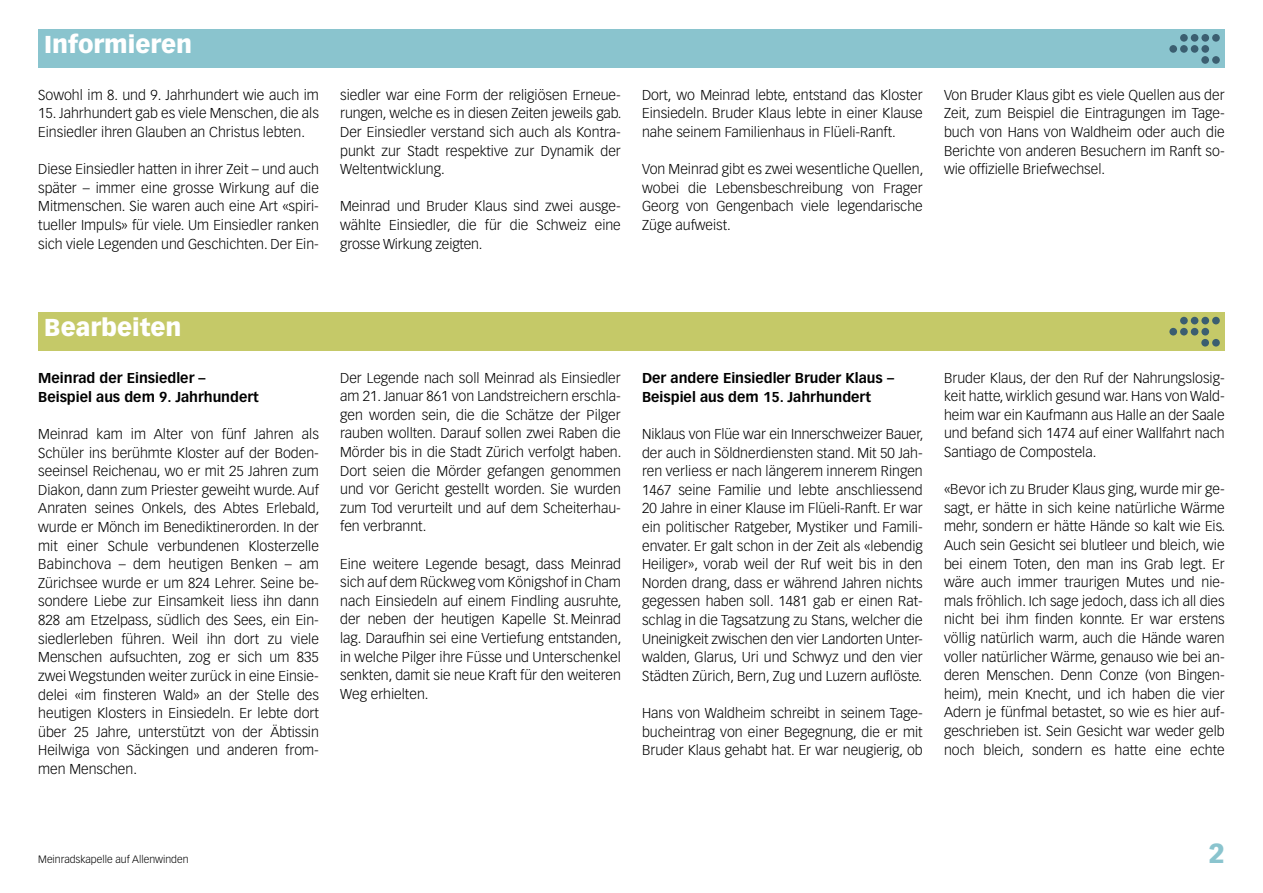
<style>
.page{position:relative;width:1263px;height:893px;background:#fff}
.page>*{position:absolute;margin:0;border:0;box-sizing:border-box;transform-origin:0 0}
.t1{font:900 27px "Vectora LH";color:#8ac4ce}
.t2{font:900 24px "Vectora LH";color:#fff}
.t3{font:300 14.1px/18.6px "Vectora LH";color:#000;text-align:justify}
.t4{font:700 14.1px/18.6px "Vectora LH";color:#000}
.t5{font:300 10.5px "Vectora LH";color:#000}
</style>
<div class="page">
<div style="left:38px;top:30px;width:1187px;height:38px;background:#8ac4ce"></div>
<svg style="left:1169px;top:34px;width:51px;height:30px"></svg>
<div style="left:38px;top:313px;width:1187px;height:38px;background:#c5c968"></div>
<svg style="left:1169px;top:317px;width:51px;height:30px"></svg>
<h2 class="t2" style="left:44px;top:30px;width:150px">Informieren</h2>
<p class="t3" style="left:38px;top:86px;width:282px">Sowohl im 8. und 9. Jahrhundert wie auch im</p>
<p class="t3" style="left:38px;top:104px;width:282px">15. Jahrhundert gab es viele Menschen, die als<br>Einsiedler ihren Glauben an Christus lebten.</p>
<p class="t3" style="left:38px;top:160px;width:282px">Diese Einsiedler hatten in ihrer Zeit – und auch später – immer eine grosse Wirkung auf die Mitmenschen. Sie waren auch eine Art «spiri&shy;tueller Impuls» für viele. Um Einsiedler ranken sich viele Legenden und Geschichten. Der Ein-</p>
<p class="t3" style="left:340px;top:86px;width:283px">siedler war eine Form der religiösen Erneue&shy;rungen, welche es in diesen Zeiten jeweils gab.<br>Der Einsiedler verstand sich auch als Kontra&shy;punkt zur Stadt respektive zur Dynamik der Weltentwicklung.</p>
<p class="t3" style="left:340px;top:197px;width:282px">Meinrad und Bruder Klaus sind zwei ausge&shy;wählte Einsiedler, die für die Schweiz eine grosse Wirkung zeigten.</p>
<p class="t3" style="left:642px;top:86px;width:282px">Dort, wo Meinrad lebte, entstand das Kloster Einsiedeln. Bruder Klaus lebte in einer Klause nahe seinem Familienhaus in Flüeli-Ranft.</p>
<p class="t3" style="left:642px;top:160px;width:283px">Von Meinrad gibt es zwei wesentliche Quellen, wobei die Lebensbeschreibung von Frager Georg von Gengenbach viele legendarische Züge aufweist.</p>
<p class="t3" style="left:944px;top:86px;width:282px">Von Bruder Klaus gibt es viele Quellen aus der Zeit, zum Beispiel die Eintragungen im Tage&shy;buch von Hans von Waldheim oder auch die Berichte von anderen Besuchern im Ranft so&shy;wie offizielle Briefwechsel.</p>
<h2 class="t2" style="left:44px;top:312px;width:139px">Bearbeiten</h2>
<p class="t4" style="left:38px;top:369px;width:222px">Meinrad der Einsiedler –<br>Beispiel aus dem 9. Jahrhundert</p>
<p class="t3" style="left:38px;top:425px;width:283px">Meinrad kam im Alter von fünf Jahren als Schüler ins berühmte Kloster auf der Boden&shy;seeinsel Reichenau, wo er mit 25 Jahren zum Diakon, dann zum Priester geweiht wurde. Auf Anraten seines Onkels, des Abtes Erlebald, wurde er Mönch im Benediktinerorden. In der mit einer Schule verbundenen Klosterzelle Babinchova – dem heutigen Benken – am Zürichsee wurde er um 824 Lehrer. Seine be&shy;sondere Liebe zur Einsamkeit liess ihn dann 828 am Etzelpass, südlich des Sees, ein Ein&shy;siedlerleben führen. Weil ihn dort zu viele Menschen aufsuchten, zog er sich um 835 zwei Wegstunden weiter zurück in eine Einsie&shy;delei «im finsteren Wald» an der Stelle des heutigen Klosters in Einsiedeln. Er lebte dort über 25 Jahre, unterstützt von der Äbtissin Heilwiga von Säckingen und anderen from&shy;men Menschen.</p>
<p class="t3" style="left:340px;top:369px;width:283px">Der Legende nach soll Meinrad als Einsiedler am 21. Januar 861 von Landstreichern erschla&shy;gen worden sein, die die Schätze der Pilger rauben wollten. Darauf sollen zwei Raben die Mörder bis in die Stadt Zürich verfolgt haben.<br>Dort seien die Mörder gefangen genommen und vor Gericht gestellt worden. Sie wurden zum Tod verurteilt und auf dem Scheiterhau&shy;fen verbrannt.</p>
<p class="t3" style="left:340px;top:555px;width:283px">Eine weitere Legende besagt, dass Meinrad sich auf dem Rückweg vom Königshof in Cham nach Einsiedeln auf einem Findling ausruhte, der neben der heutigen Kapelle St.Meinrad lag. Daraufhin sei eine Vertiefung entstanden, in welche Pilger ihre Füsse und Unterschenkel senkten, damit sie neue Kraft für den weiteren Weg erhielten.</p>
<p class="t4" style="left:642px;top:369px;width:253px">Der andere Einsiedler Bruder Klaus –<br>Beispiel aus dem 15. Jahrhundert</p>
<p class="t3" style="left:642px;top:425px;width:283px;text-align:left">Niklaus von Flüe war ein Innerschweizer Bauer, der auch in Söldnerdiensten stand. Mit 50 Jah&shy;ren verliess er nach längerem innerem Ringen 1467 seine Familie und lebte anschliessend 20 Jahre in einer Klause im Flüeli-Ranft. Er war ein politischer Ratgeber, Mystiker und Famili&shy;envater. Er galt schon in der Zeit als «lebendig Heiliger», vorab weil der Ruf weit bis in den Norden drang, dass er während Jahren nichts gegessen haben soll. 1481 gab er einen Rat&shy;schlag in die Tagsatzung zu Stans, welcher die Uneinigkeit zwischen den vier Landorten Unter&shy;walden, Glarus, Uri und Schwyz und den vier Städten Zürich, Bern, Zug und Luzern auflöste.</p>
<p class="t3" style="left:642px;top:704px;width:282px">Hans von Waldheim schreibt in seinem Tage&shy;bucheintrag von einer Begegnung, die er mit Bruder Klaus gehabt hat. Er war neugierig, ob</p>
<p class="t3" style="left:944px;top:369px;width:282px">Bruder Klaus, der den Ruf der Nahrungslosig&shy;keit hatte, wirklich gesund war. Hans von Wald&shy;heim war ein Kaufmann aus Halle an der Saale und befand sich 1474 auf einer Wallfahrt nach Santiago de Compostela.</p>
<p class="t3" style="left:944px;top:480px;width:283px">«Bevor ich zu Bruder Klaus ging, wurde mir ge&shy;sagt, er hätte in sich keine natürliche Wärme mehr, sondern er hätte Hände so kalt wie Eis.<br>Auch sein Gesicht sei blutleer und bleich, wie bei einem Toten, den man ins Grab legt. Er wäre auch immer traurigen Mutes und nie&shy;mals fröhlich. Ich sage jedoch, dass ich all dies nicht bei ihm finden konnte. Er war erstens völlig natürlich warm, auch die Hände waren voller natürlicher Wärme, genauso wie bei an&shy;deren Menschen. Denn Conze (von Bingen&shy;heim), mein Knecht, und ich haben die vier Adern je fünfmal betastet, so wie es hier auf&shy;geschrieben ist. Sein Gesicht war weder gelb noch bleich, sondern es hatte eine echte</p>
<p class="t5" style="left:38px;top:853px;width:152px">Meinradskapelle auf Allenwinden</p>
<h1 class="t1" style="left:1209px;top:837px;width:17px">2</h1>
</div>
